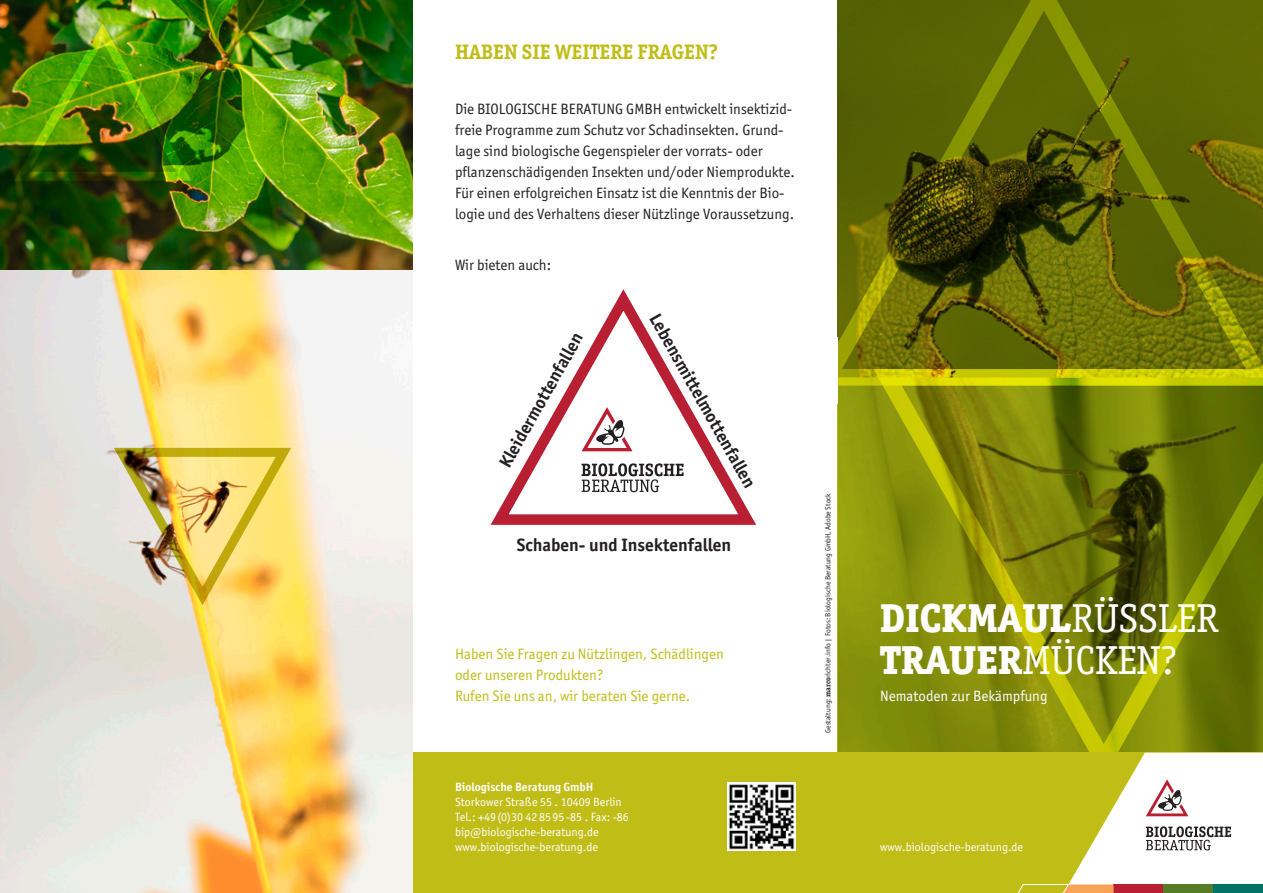
<style>
.page{position:relative;width:1263px;height:893px;background:#fff}
.page>*{position:absolute;margin:0;border:0;box-sizing:border-box;transform-origin:0 0}
.t1{font:800 40.5px/42px "Officina Ser ITC";color:#fff}
.t2{font:700 21px "Officina Ser ITC";color:#c1bd17}
.t3{font:700 18px "Officina San ITC";color:#231f20}
.t4{font:15px/21px "Officina San ITC";color:#231f20}
.t5{font:15px/21px "Officina San ITC";color:#c1bd17}
.t6{font:15px "Officina San ITC";color:#fff}
.t7{font:12px/15px "Officina San ITC";color:#fff}
.t8{font:700 12px "Officina San ITC";color:#fff}
.t9{font:7.5px "Officina San ITC";color:#231f20}
.s1{font-family:"Officina Ser ITC";font-weight:700}
.s2{font-weight:400}
</style>
<div class="page">
<svg style="left:838px;top:387px;width:34px;height:366px;background:#8f9a0c"></svg>
<svg style="left:837px;top:0;width:426px;height:387px;background:#5d6303"></svg>
<svg style="left:872px;top:368px;width:391px;height:385px;background:#7c8406"></svg>
<div style="left:412px;top:753px;width:426px;height:140px;background:#c1bd17"></div>
<div style="left:838px;top:753px;width:425px;height:140px;background:#c1bd17"></div>
<svg style="left:1017px;top:753px;width:246px;height:140px"></svg>
<svg style="left:490px;top:289px;width:266px;height:236px"></svg>
<svg style="left:581px;top:463px;width:103px;height:29px"></svg>
<svg style="left:581px;top:407px;width:51px;height:44px"></svg>
<img style="left:727px;top:782px;width:68px;height:68px">
<div style="left:810px;top:337px;width:28px;height:66px;background:#fff"></div>
<img style="left:0;top:0;width:412px;height:270px">
<img style="left:0;top:270px;width:412px;height:623px">
<img style="left:13px;top:22px;width:180px;height:160px">
<img style="left:112px;top:446px;width:181px;height:161px">
<h2 class="t2" style="left:455px;top:41px;width:265px">HABEN SIE WEITERE FRAGEN?</h2>
<p class="t4" style="left:455px;top:100px;width:341px">Die BIOLOGISCHE BERATUNG GMBH entwickelt insektizid&shy;freie Programme zum Schutz vor Schadinsekten. Grund&shy;lage sind biologische Gegenspieler der vorrats- oder pflanzenschädigenden Insekten und/oder Niemprodukte.<br>Für einen erfolgreichen Einsatz ist die Kenntnis der Bio&shy;logie und des Verhaltens dieser Nützlinge Voraussetzung.</p>
<p class="t4" style="left:455px;top:256px;width:98px">Wir bieten auch:</p>
<p class="t3" style="left:494px;top:461px;width:153px;rotate:-60deg">Kleidermottenfallen</p>
<p class="t3" style="left:662px;top:310px;width:198px;rotate:60deg">Lebensmittelmottenfallen</p>
<p class="t3" style="left:517px;top:535px;width:216px">Schaben- und Insektenfallen</p>
<p class="t5" style="left:455px;top:644px;width:270px">Haben Sie Fragen zu Nützlingen, Schädlingen oder unseren Produkten?<br>Rufen Sie uns an, wir beraten Sie gerne.</p>
<p class="t8" style="left:455px;top:780px;width:140px">Biologische Beratung GmbH</p>
<p class="t7" style="left:455px;top:795px;width:175px">Storkower Straße 55 . 10409 Berlin Tel.: +49 (0)30 42 85 95 -85 . Fax: -86 bip@biologische-beratung.de www.biologische-beratung.de</p>
<p class="t9" style="left:825px;top:733px;width:241px;rotate:-90deg">Gestaltung: <span class="s1">marco</span>richter.info | Fotos: Biologische Beratung GmbH, Adobe Stock</p>
<h1 class="t1" style="left:880px;top:597px;width:340px">DICKMAUL<span class="s2">RÜSSLER<br></span>TRAUER<span class="s2">MÜCKEN?</span></h1>
<p class="t6" style="left:880px;top:690px;width:169px">Nematoden zur Bekämpfung</p>
<p class="t7" style="left:880px;top:840px;width:144px">www.biologische-beratung.de</p>
</div>
